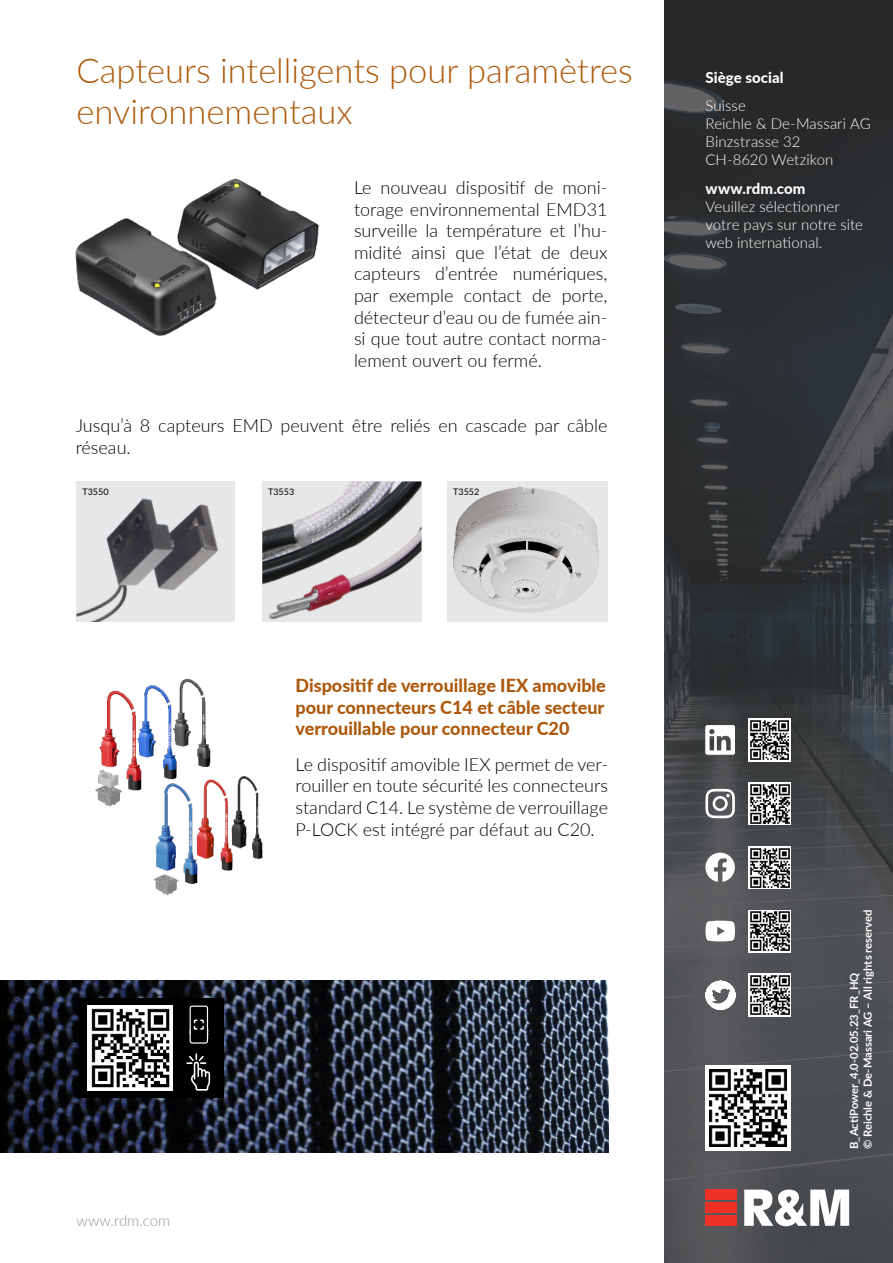
<style>
.page{position:relative;width:893px;height:1263px;background:#fff}
.page>*{position:absolute;margin:0;border:0;box-sizing:border-box;transform-origin:0 0}
.Inside_pages_black_b{font:300 34.5px/41.4px "Lato";color:#ad590c}
.t1{font:300 18px/21.6px "Lato";color:#000;text-align:justify}
.t2{font:800 18px/21.6px "Lato";color:#ad590c;text-align:justify}
.t3{font:300 15px/18px "Lato";letter-spacing:.005em;color:#fff}
.t4{font:800 15px "Lato";letter-spacing:.005em;color:#fff}
.t5{font:300 15px "Lato";color:#939598}
.t6{font:700 11.25px/13.5px "Lato";color:#fff}
.Product_Code_ref{font:9px "Lato";color:#000}
</style>
<div class="page">
<svg style="left:664px;top:0;width:229px;height:1263px;background:#393c3f"></svg>
<div style="left:705px;top:1202px;width:31px;height:11px;background:#ee3124"></div>
<div style="left:705px;top:1189px;width:31px;height:11px;background:#ee3124"></div>
<div style="left:705px;top:1215px;width:31px;height:11px;background:#ee3124"></div>
<svg style="left:744px;top:1189px;width:105px;height:37px"></svg>
<svg style="left:705px;top:1065px;width:86px;height:85px"></svg>
<img style="left:710px;top:1069px;width:76px;height:77px">
<svg style="left:705px;top:789px;width:30px;height:29px"></svg>
<svg style="left:705px;top:853px;width:30px;height:29px"></svg>
<svg style="left:705px;top:921px;width:30px;height:20px"></svg>
<img style="left:706px;top:980px;width:29px;height:30px">
<svg style="left:705px;top:725px;width:30px;height:30px"></svg>
<img style="left:748px;top:719px;width:43px;height:42px">
<img style="left:748px;top:782px;width:43px;height:43px">
<img style="left:748px;top:846px;width:43px;height:43px">
<img style="left:748px;top:910px;width:43px;height:42px">
<img style="left:748px;top:974px;width:43px;height:42px">
<img style="left:153px;top:776px;width:110px;height:120px">
<img style="left:95px;top:679px;width:119px;height:128px">
<img style="left:76px;top:178px;width:243px;height:158px">
<img style="left:77px;top:481px;width:158px;height:141px">
<img style="left:262px;top:481px;width:159px;height:141px">
<div style="left:447px;top:481px;width:161px;height:141px;background:#e6e7e8"></div>
<img style="left:454px;top:487px;width:144px;height:126px">
<img style="left:0;top:980px;width:608px;height:172px">
<div style="left:79px;top:998px;width:145px;height:100px;background:#000"></div>
<img style="left:88px;top:1005px;width:85px;height:86px">
<svg style="left:186px;top:1053px;width:24px;height:38px"></svg>
<svg style="left:189px;top:1005px;width:19px;height:38px"></svg>
<p class="Inside_pages_black_b" style="left:77px;top:49px;width:558px">Capteurs intelligents pour paramètres environnementaux</p>
<p class="t1" style="left:354px;top:176px;width:255px">Le nouveau dispositif de moni&shy;torage environnemental EMD31 surveille la température et l’hu&shy;midité ainsi que l’état de deux capteurs d’entrée numériques, par exemple contact de porte, détecteur d’eau ou de fumée ain&shy;si que tout autre contact norma&shy;lement ouvert ou fermé.</p>
<p class="t1" style="left:76px;top:414px;width:533px">Jusqu’à 8 capteurs EMD peuvent être reliés en cascade par câble réseau.</p>
<p class="Product_Code_ref" style="left:82px;top:485px;width:28px">T3550</p>
<p class="Product_Code_ref" style="left:268px;top:485px;width:28px">T3553</p>
<p class="Product_Code_ref" style="left:453px;top:485px;width:28px">T3552</p>
<p class="t2" style="left:295px;top:674px;width:312px">Dispositif de verrouillage IEX amovible pour connecteurs C14 et câble secteur verrouillable pour connecteur C20</p>
<p class="t1" style="left:295px;top:753px;width:314px">Le dispositif amovible IEX permet de ver&shy;rouiller en toute sécurité les connecteurs standard C14. Le système de verrouillage P-LOCK est intégré par défaut au C20.</p>
<p class="t5" style="left:77px;top:1210px;width:95px">www.rdm.com</p>
<p class="t4" style="left:705px;top:66px;width:80px">Siège social</p>
<p class="t3" style="left:705px;top:96px;width:167px">Suisse<br>Reichle &amp; De-Massari AG<br>Binzstrasse 32<br>CH-8620 Wetzikon</p>
<p class="t4" style="left:705px;top:177px;width:102px">www.rdm.com</p>
<p class="t3" style="left:705px;top:197px;width:159px">Veuillez sélectionner votre pays sur notre site web international.</p>
<p class="t6" style="left:847px;top:1149px;width:241px;rotate:-90deg">B_ActiPower_4.0-02.05.23_FR_HQ<br>© Reichle &amp; De-Massari AG – All rights reserved</p>
</div>
